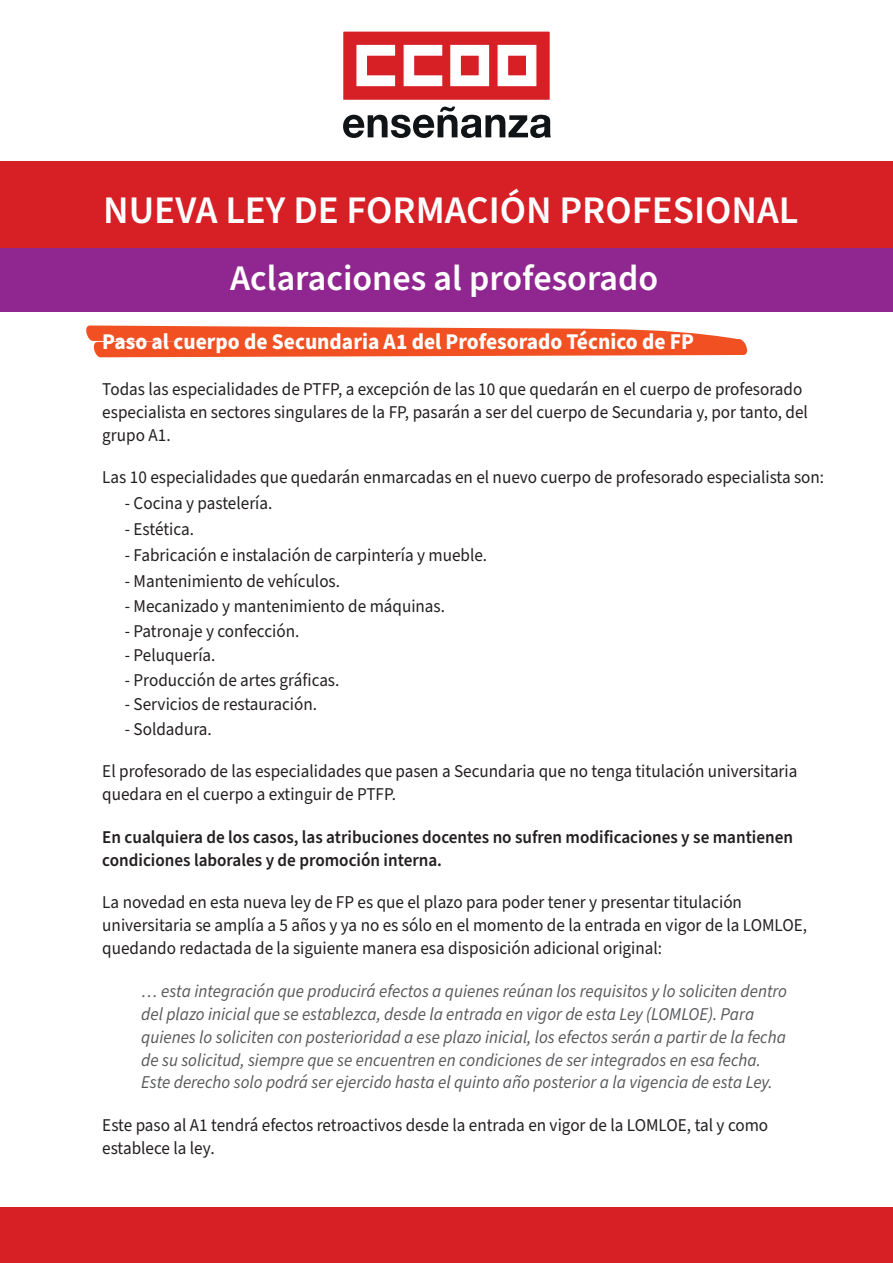
<style>
.page{position:relative;width:893px;height:1263px;background:#fff}
.page>*{position:absolute;margin:0;border:0;box-sizing:border-box;transform-origin:0 0}
.t1{font:600 39px "Source Sans Pro";color:#fff}
.t2{font:600 36px "Source Sans Pro";color:#fff}
.t3{font:700 22.5px "Source Sans Pro";color:#fff;scale:.95 1}
.t4{font:18px/23px "Source Sans Pro";color:#231f20;scale:.95 1}
.t5{font:italic 18px/23px "Source Sans Pro";color:#57585a;scale:.95 1}
.t6{font:600 18px/23px "Source Sans Pro";color:#231f20;scale:.95 1}
</style>
<div class="page">
<svg style="left:86px;top:325px;width:662px;height:32px;background:#f26a41"></svg>
<div style="left:0;top:162px;width:893px;height:86px;background:#d71f26"></div>
<div style="left:0;top:248px;width:893px;height:64px;background:#90268f"></div>
<div style="left:341px;top:29px;width:211px;height:73px;background:#d71f26;border:2px solid #fff"></div>
<svg style="left:356px;top:44px;width:40px;height:43px"></svg>
<svg style="left:403px;top:44px;width:40px;height:43px"></svg>
<svg style="left:450px;top:44px;width:40px;height:43px"></svg>
<svg style="left:497px;top:44px;width:40px;height:43px"></svg>
<svg style="left:343px;top:107px;width:208px;height:31px"></svg>
<div style="left:0;top:1207px;width:893px;height:56px;background:#d71f26"></div>
<h1 class="t1" style="left:103px;top:184px;width:697px">NUEVA LEY DE FORMACIÓN PROFESIONAL</h1>
<h2 class="t2" style="left:230px;top:254px;width:430px">Aclaraciones al profesorado</h2>
<p class="t3" style="left:102px;top:326px;width:624px">Paso al cuerpo de Secundaria A1 del Profesorado Técnico de FP</p>
<p class="t4" style="left:102px;top:378px;width:744px">Todas las especialidades de PTFP, a excepción de las 10 que quedarán en el cuerpo de profesorado especialista en sectores singulares de la FP, pasarán a ser del cuerpo de Secundaria y, por tanto, del grupo A1.</p>
<p class="t4" style="left:102px;top:466px;width:761px">Las 10 especialidades que quedarán enmarcadas en el nuevo cuerpo de profesorado especialista son:</p>
<p class="t4" style="left:125px;top:492px;width:157px">- Cocina y pastelería.</p>
<p class="t4" style="left:125px;top:518px;width:74px">- Estética.</p>
<p class="t4" style="left:125px;top:545px;width:383px">- Fabricación e instalación de carpintería y mueble.</p>
<p class="t4" style="left:125px;top:571px;width:228px">- Mantenimiento de vehículos.</p>
<p class="t4" style="left:125px;top:595px;width:339px">- Mecanizado y mantenimiento de máquinas.</p>
<p class="t4" style="left:125px;top:620px;width:185px">- Patronaje y confección.</p>
<p class="t4" style="left:125px;top:644px;width:97px">- Peluquería.</p>
<p class="t4" style="left:125px;top:669px;width:227px">- Producción de artes gráficas.</p>
<p class="t4" style="left:125px;top:693px;width:204px">- Servicios de restauración.</p>
<p class="t4" style="left:125px;top:718px;width:93px">- Soldadura.</p>
<p class="t4" style="left:102px;top:760px;width:733px">El profesorado de las especialidades que pasen a Secundaria que no tenga titulación universitaria quedara en el cuerpo a extinguir de PTFP.</p>
<p class="t6" style="left:102px;top:826px;width:729px">En cualquiera de los casos, las atribuciones docentes no sufren modificaciones y se mantienen condiciones laborales y de promoción interna.</p>
<p class="t4" style="left:102px;top:891px;width:743px">La novedad en esta nueva ley de FP es que el plazo para poder tener y presentar titulación universitaria se amplía a 5 años y ya no es sólo en el momento de la entrada en vigor de la LOMLOE, quedando redactada de la siguiente manera esa disposición adicional original:</p>
<p class="t5" style="left:141px;top:980px;width:681px">… esta integración que producirá efectos a quienes reúnan los requisitos y lo soliciten dentro del plazo inicial que se establezca, desde la entrada en vigor de esta Ley (LOMLOE). Para quienes lo soliciten con posterioridad a ese plazo inicial, los efectos serán a partir de la fecha de su solicitud, siempre que se encuentren en condiciones de ser integrados en esa fecha.<br>Este derecho solo podrá ser ejercido hasta el quinto año posterior a la vigencia de esta Ley.</p>
<p class="t4" style="left:102px;top:1114px;width:702px">Este paso al A1 tendrá efectos retroactivos desde la entrada en vigor de la LOMLOE, tal y como establece la ley.</p>
</div>
